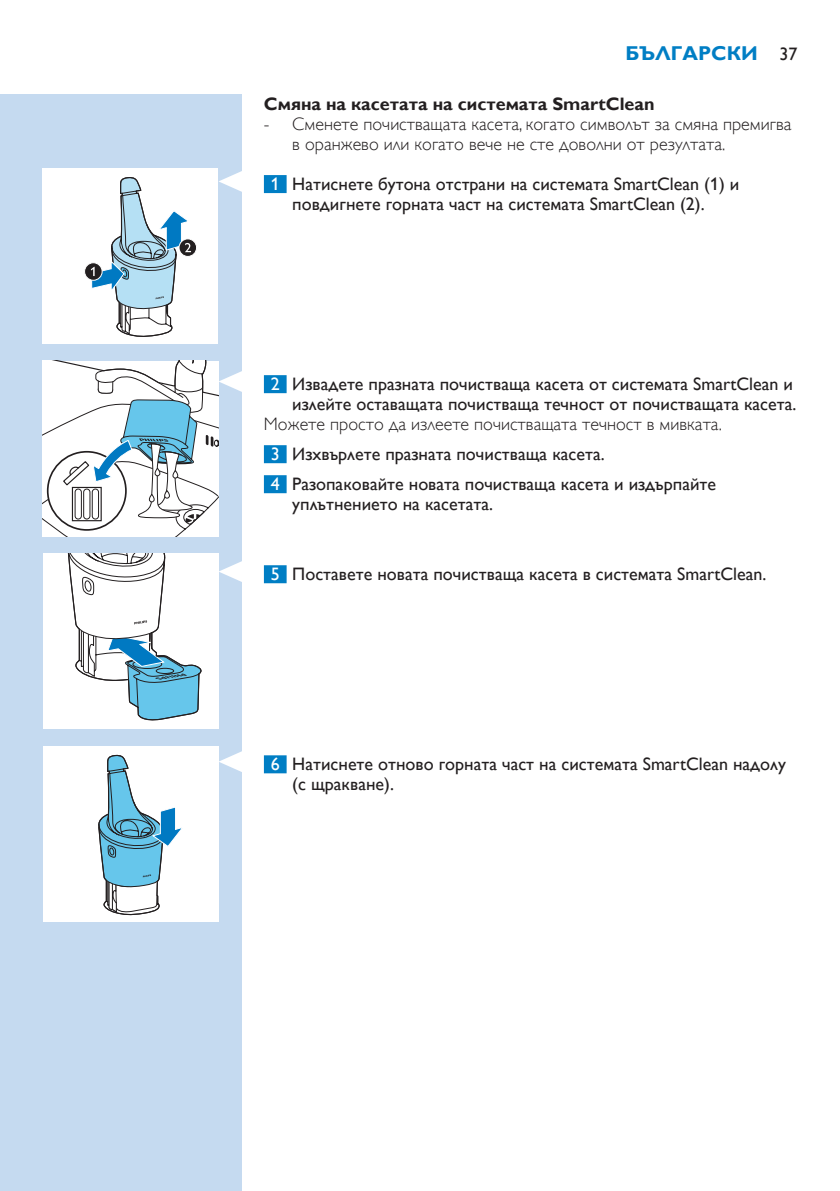
<style>
.page{position:relative;width:840px;height:1191px;background:#fff}
.page>*{position:absolute;margin:0;border:0;box-sizing:border-box;transform-origin:0 0}
.t1{font:700 20px "Gill Sans Alt One WGL";color:#007ec4}
.t2{font:18px/20px "Gill Sans Alt One WGL";color:#231f20}
.t3{font:18px/20px "Gill Sans Alt One WGL Light";color:#231f20}
.t4{font:700 18px "Gill Sans Alt One WGL";color:#231f20}
.s1{font-weight:400;font-size:18px;color:#231f20}
.s2{color:#fff}
</style>
<div class="page">
<div style="left:0;top:95px;width:241px;height:1096px;background:#c5daf0"></div>
<div style="left:264px;top:175px;width:22px;height:18px;background:#007ec4"></div>
<div style="left:264px;top:375px;width:22px;height:18px;background:#007ec4"></div>
<div style="left:264px;top:445px;width:22px;height:18px;background:#007ec4"></div>
<div style="left:264px;top:475px;width:22px;height:18px;background:#007ec4"></div>
<div style="left:264px;top:565px;width:22px;height:18px;background:#007ec4"></div>
<div style="left:264px;top:755px;width:22px;height:18px;background:#007ec4"></div>
<svg style="left:219px;top:170px;width:23px;height:23px"></svg>
<div style="left:43px;top:168px;width:175px;height:175px;background:#fff"></div>
<svg style="left:84px;top:263px;width:18px;height:17px"></svg>
<div style="left:84px;top:262px;width:18px;height:19px;border:1px solid #fff;border-radius:50%"></div>
<div style="left:179px;top:239px;width:17px;height:17px;background:#231f20;border-radius:50%"></div>
<div style="left:178px;top:238px;width:19px;height:19px;border:1px solid #fff;border-radius:50%"></div>
<svg style="left:91px;top:177px;width:100px;height:160px"></svg>
<svg style="left:43px;top:360px;width:199px;height:176px;background:#d5e2e9"></svg>
<svg style="left:218px;top:560px;width:24px;height:23px"></svg>
<div style="left:43px;top:553px;width:175px;height:176px;background:#fff"></div>
<svg style="left:67px;top:553px;width:135px;height:168px"></svg>
<svg style="left:218px;top:750px;width:24px;height:23px"></svg>
<div style="left:43px;top:746px;width:175px;height:176px;background:#fff"></div>
<svg style="left:98px;top:754px;width:84px;height:162px"></svg>
<p class="t1" style="left:625px;top:40px;width:173px">БЪЛГАРСКИ <span class="s1">37</span></p>
<p class="t4" style="left:264px;top:92px;width:392px">Смяна на касетата на системата SmartClean</p>
<p class="t3" style="left:292px;top:114px;width:500px;text-indent:-28px">- Сменете почистващата касета, когато символът за смяна премигва в оранжево или когато вече не сте доволни от резултата.</p>
<p class="t2" style="left:292px;top:174px;width:448px;text-indent:-22px"><span class="s2">1</span> Натиснете бутона отстрани на системата SmartClean (1) и повдигнете горната част на системата SmartClean (2).</p>
<p class="t2" style="left:270px;top:374px;width:527px;text-align:right"><span class="s2">2</span> Извадете празната почистваща касета от системата SmartClean и излейте оставащата почистваща течност от почистващата касета.</p>
<p class="t3" style="left:264px;top:414px;width:459px">Можете просто да излеете почистващата течност в мивката.</p>
<p class="t2" style="left:270px;top:439px;width:446px;line-height:30px"><span class="s2">3</span> Изхвърлете празната почистваща касета.<br><span class="s2">4</span> Разопаковайте новата почистваща касета и издърпайте</p>
<p class="t2" style="left:292px;top:494px;width:202px">уплътнението на касетата.</p>
<p class="t2" style="left:270px;top:564px;width:497px"><span class="s2">5</span> Поставете новата почистваща касета в системата SmartClean.</p>
<p class="t2" style="left:292px;top:754px;width:495px;text-indent:-22px"><span class="s2">6</span> Натиснете отново горната част на системата SmartClean надолу (с щракване).</p>
</div>
